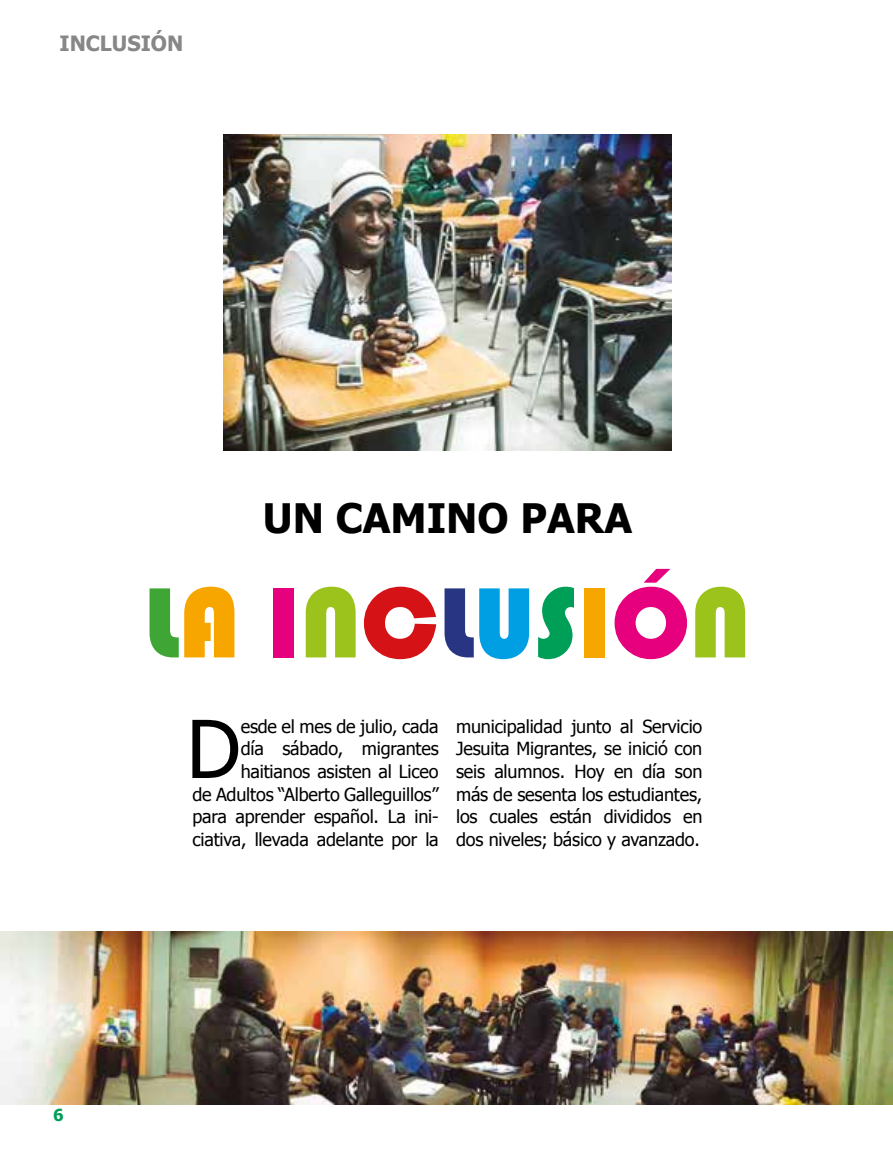
<style>
.page{position:relative;width:893px;height:1149px;background:#fff}
.page>*{position:absolute;margin:0;border:0;box-sizing:border-box;transform-origin:0 0}
.t1{font:103.5px "Bauhaus 93";color:#f7a600}
.t2{font:79.95px "Tahoma";color:#000}
.t3{font:700 40.5px "Tahoma";color:#000}
.t4{font:700 21px "Tahoma";color:#878787}
.t5{font:18px/22.5px "Tahoma";letter-spacing:-.01em;color:#000;text-align:right}
.t6{font:700 16.5px "Tahoma";color:#009f57}
.s1{color:#3fa535}
.s2{color:#e6007d}
.s3{color:#9bc31c}
.s4{color:#d51317}
.s5{color:#283583}
.s6{color:#009fe3}
.s7{color:#009f57}
</style>
<div class="page">
<img style="left:224px;top:134px;width:447px;height:316px">
<img style="left:0;top:931px;width:893px;height:172px">
<p class="t4" style="left:60px;top:29px;width:125px">INCLUSIÓN</p>
<h3 class="t3" style="left:263px;top:490px;width:371px">UN CAMINO PARA</h3>
<h1 class="t1" style="left:144px;top:564px;width:608px"><span class="s1">L</span>A <span class="s2">I</span><span class="s3">N</span><span class="s4">C</span><span class="s5">L</span><span class="s6">U</span><span class="s7">S</span>I<span class="s2">Ó</span><span class="s3">N</span></h1>
<p class="t6" style="left:53px;top:1103px;width:12px">6</p>
<p class="t5" style="left:192px;top:714px;width:248px">esde el mes de julio, cada<br>día sábado, migrantes haitianos asisten al Liceo<br>de Adultos “Alberto Galleguillos” para aprender español. La ini&shy;ciativa, llevada adelante por la</p>
<p class="t5" style="left:456px;top:714px;width:248px;text-align:justify">municipalidad junto al Servicio Jesuita Migrantes, se inició con seis alumnos. Hoy en día son más de sesenta los estudiantes, los cuales están divididos en dos niveles; básico y avanzado.</p>
<h2 class="t2" style="left:187px;top:695px;width:56px">D</h2>
</div>
